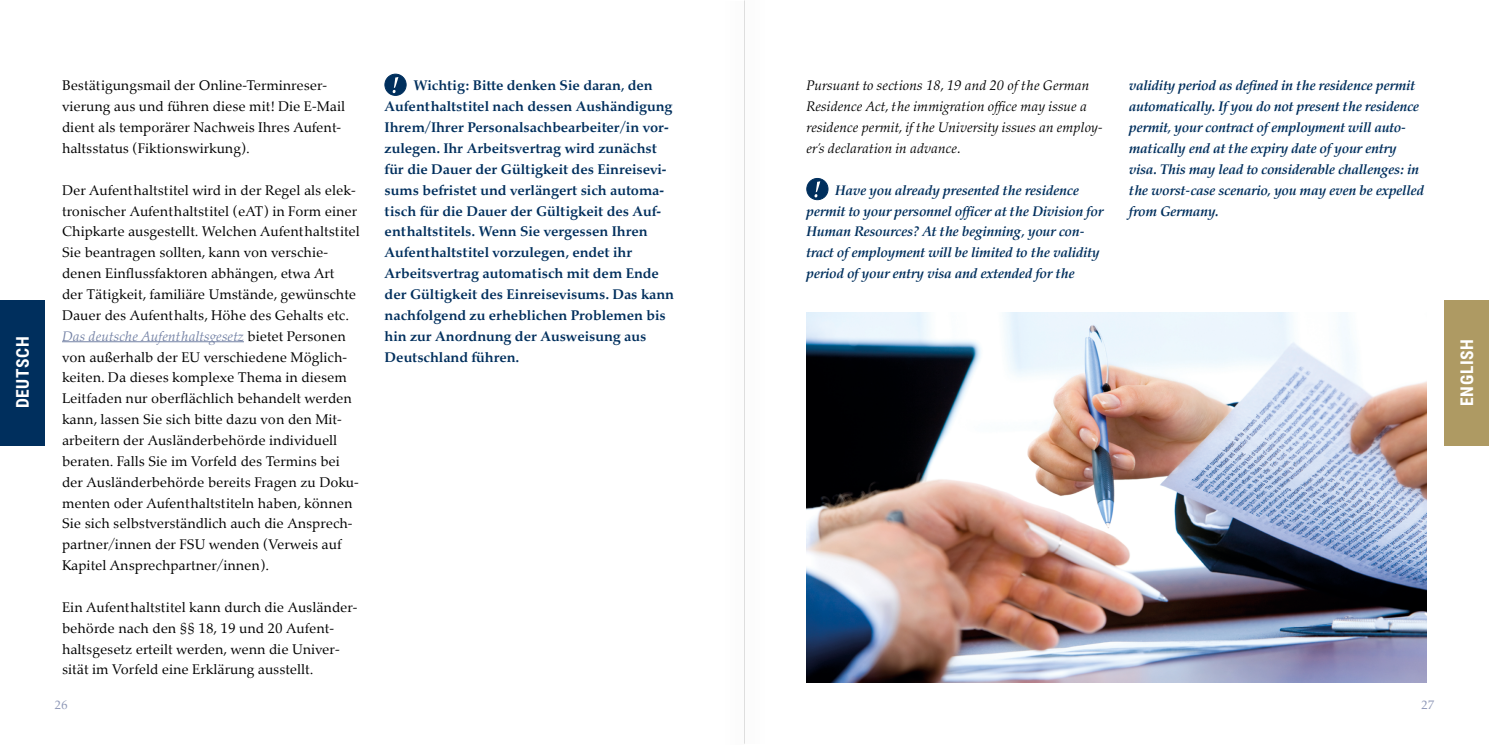
<style>
.page{position:relative;width:1489px;height:745px;background:#fff}
.page>*{position:absolute;margin:0;border:0;box-sizing:border-box;transform-origin:0 0}
.HL_Inhalt{font:700 17.5px "Roboto Condensed";letter-spacing:.035em;color:#fff}
.Fließtext{font:14px/20.8px "Palatino Nova";color:#000}
.Fließtext_fett{font:700 14px/20.8px "Palatino Nova";color:#002f5d}
.Fließtext_fett-2{font:italic 700 14px/20.8px "Palatino Nova";letter-spacing:-.01em;color:#002f5d}
.Fließtext-2{font:italic 14px/20.8px "Palatino Nova";color:#000}
.t1{font:12.25px "Palatino Nova";color:#8e98b7}
.s1{font-style:italic;color:#7482a5}
</style>
<div class="page">
<hr style="left:744px;top:0;width:1px;height:743px;background:#000">
<hr style="left:62px;top:341px;width:182px;height:1px;background:#7482a5">
<div style="left:385px;top:74px;width:21px;height:21px;background:#002f5d;border-radius:50%"></div>
<div style="left:384px;top:74px;width:22px;height:22px;border:1px solid #002f5d;border-radius:50%"></div>
<svg style="left:392px;top:77px;width:6px;height:16px"></svg>
<div style="left:806px;top:178px;width:22px;height:21px;background:#002f5d;border-radius:50%"></div>
<div style="left:806px;top:178px;width:22px;height:22px;border:1px solid #002f5d;border-radius:50%"></div>
<svg style="left:814px;top:181px;width:6px;height:16px"></svg>
<div style="left:0;top:300px;width:45px;height:145px;background:#002f5d"></div>
<div style="left:1444px;top:300px;width:44px;height:145px;background:#ae9a63"></div>
<img style="left:806px;top:313px;width:620px;height:369px">
<p class="Fließtext_fett-2" style="left:1129px;top:75px;width:296px">validity period as defined in the residence permit automatically. If you do not present the residence permit, your contract of employment will auto&shy;matically end at the expiry date of your entry visa. This may lead to considerable challenges: in the worst-case scenario, you may even be expelled from Germany.</p>
<p class="Fließtext" style="left:62px;top:76px;width:285px">Bestätigungsmail der Online-Terminreser&shy;vierung aus und führen diese mit! Die E-Mail dient als temporärer Nachweis Ihres Aufent&shy;haltsstatus (Fiktionswirkung).</p>
<p class="Fließtext" style="left:62px;top:180px;width:299px">Der Aufenthaltstitel wird in der Regel als elek&shy;tronischer Aufenthaltstitel (eAT) in Form einer Chipkarte ausgestellt. Welchen Aufenthaltstitel Sie beantragen sollten, kann von verschie&shy;denen Einflussfaktoren abhängen, etwa Art<br>der Tätigkeit, familiäre Umstände, gewünschte Dauer des Aufenthalts, Höhe des Gehalts etc.<br><span class="s1">Das deutsche Aufenthaltsgesetz</span> bietet Personen von außerhalb der EU verschiedene Möglich&shy;keiten. Da dieses komplexe Thema in diesem Leitfaden nur oberflächlich behandelt werden kann, lassen Sie sich bitte dazu von den Mit&shy;arbeitern der Ausländerbehörde individuell beraten. Falls Sie im Vorfeld des Termins bei der Ausländerbehörde bereits Fragen zu Doku&shy;menten oder Aufenthaltstiteln haben, können Sie sich selbstverständlich auch die Ansprech&shy;partner/innen der FSU wenden (Verweis auf Kapitel Ansprechpartner/innen).</p>
<p class="Fließtext" style="left:62px;top:596px;width:297px">Ein Aufenthaltstitel kann durch die Ausländer&shy;behörde nach den §§ 18, 19 und 20 Aufent&shy;haltsgesetz erteilt werden, wenn die Univer&shy;sität im Vorfeld eine Erklärung ausstellt.</p>
<p class="Fließtext_fett" style="left:384px;top:75px;width:291px;text-indent:29px">Wichtig: Bitte denken Sie daran, den Aufenthaltstitel nach dessen Aushändigung Ihrem/Ihrer Personalsachbearbeiter/in vor&shy;zulegen. Ihr Arbeitsvertrag wird zunächst für die Dauer der Gültigkeit des Einreisevi&shy;sums befristet und verlängert sich automa&shy;tisch für die Dauer der Gültigkeit des Auf&shy;enthaltstitels. Wenn Sie vergessen Ihren Aufenthaltstitel vorzulegen, endet ihr Arbeitsvertrag automatisch mit dem Ende der Gültigkeit des Einreisevisums. Das kann nachfolgend zu erheblichen Problemen bis hin zur Anordnung der Ausweisung aus Deutschland führen.</p>
<p class="Fließtext-2" style="left:806px;top:76px;width:298px">Pursuant to sections 18, 19 and 20 of the German Residence Act, the immigration office may issue a residence permit, if the University issues an employ&shy;er’s declaration in advance.</p>
<p class="Fließtext_fett-2" style="left:806px;top:180px;width:298px;text-indent:29px">Have you already presented the residence permit to your personnel officer at the Division for Human Resources? At the beginning, your con&shy;tract of employment will be limited to the validity period of your entry visa and extended for the</p>
<p class="HL_Inhalt" style="left:10px;top:408px;width:73px;rotate:-90deg">DEUTSCH</p>
<p class="HL_Inhalt" style="left:1454px;top:405px;width:68px;rotate:-90deg">ENGLISH</p>
<p class="t1" style="left:55px;top:697px;width:15px">26</p>
<p class="t1" style="left:1420px;top:696px;width:15px">27</p>
</div>
